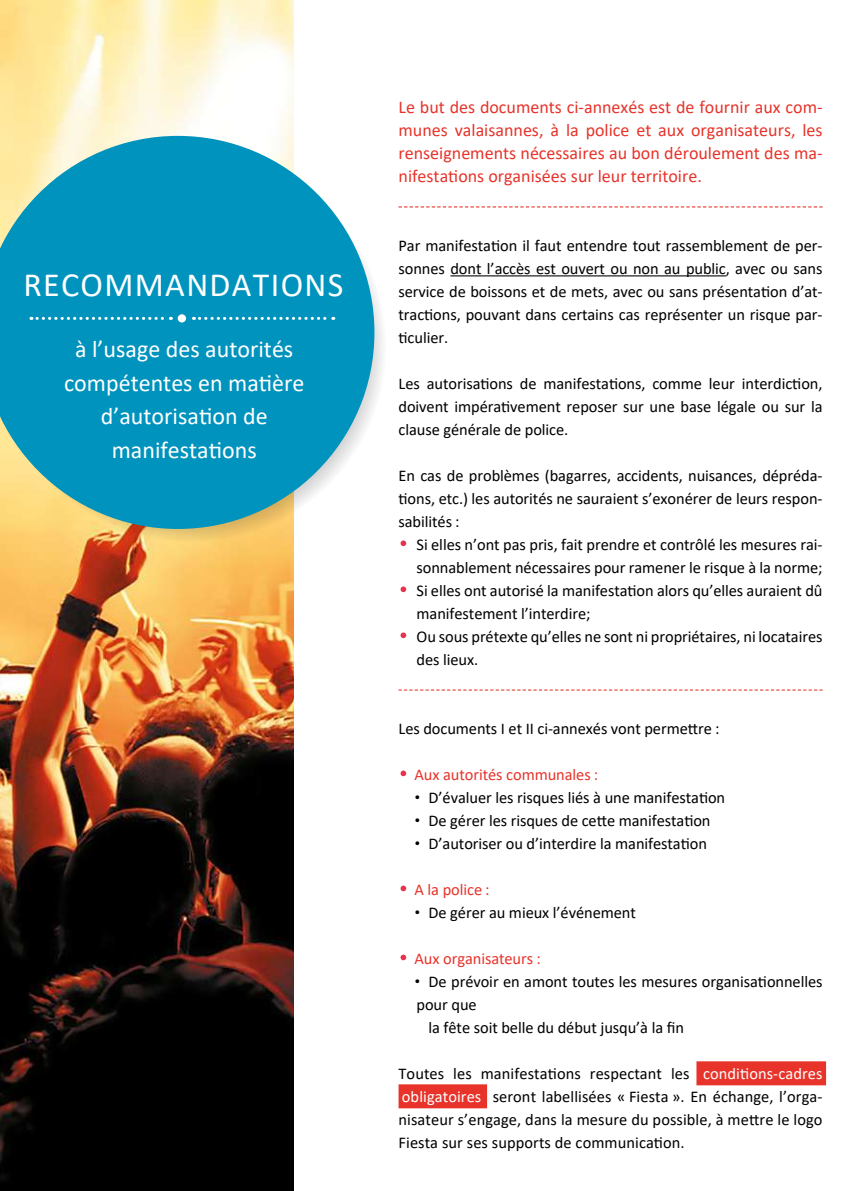
<style>
.page{position:relative;width:851px;height:1191px;background:#fff}
.page>*{position:absolute;margin:0;border:0;box-sizing:border-box;transform-origin:0 0}
.t1{font:34px "Calibri";letter-spacing:.04em;color:#fff}
.t2{font:24px/33.6px "Calibri";color:#fff;text-align:center}
.t3{font:18px/23px "Calibri";color:#e7332a;text-align:justify}
.t4{font:16.4px/23px "Calibri";letter-spacing:-.005em;color:#000;text-align:justify}
.t5{font:16.4px "Calibri";letter-spacing:-.005em;color:#e7332a}
.s1{font-size:12px}
.s2{color:#fff}
</style>
<div class="page">
<img style="left:0;top:0;width:293px;height:1191px">
<svg style="left:0;top:292px;width:383px;height:251px"></svg>
<svg style="left:0;top:136px;width:374px;height:393px;background:#2fa4bf"></svg>
<svg style="left:193px;top:317px;width:141px;height:3px"></svg>
<svg style="left:31px;top:317px;width:140px;height:3px"></svg>
<div style="left:178px;top:314px;width:8px;height:8px;background:#fff;border-radius:50%"></div>
<svg style="left:398px;top:206px;width:424px;height:1px"></svg>
<hr style="left:450px;top:275px;width:275px;height:1px;background:#000">
<svg style="left:398px;top:689px;width:424px;height:1px"></svg>
<div style="left:696px;top:1061px;width:129px;height:24px;background:#e7332a"></div>
<div style="left:398px;top:1084px;width:89px;height:24px;background:#e7332a"></div>
<svg style="left:400px;top:540px;width:6px;height:6px"></svg>
<svg style="left:400px;top:586px;width:6px;height:6px"></svg>
<svg style="left:400px;top:632px;width:6px;height:6px"></svg>
<svg style="left:400px;top:770px;width:6px;height:6px"></svg>
<svg style="left:400px;top:885px;width:6px;height:6px"></svg>
<svg style="left:400px;top:954px;width:6px;height:6px"></svg>
<h1 class="t1" style="left:23px;top:261px;width:321px">RECOMMANDATIONS</h1>
<h2 class="t2" style="left:64px;top:332px;width:242px">à l’usage des autorités compétentes en matière d’autorisation de manifestations</h2>
<p class="t3" style="left:398px;top:95px;width:425px">Le but des documents ci-annexés est de fournir aux com&shy;munes valaisannes, à la police et aux organisateurs, les renseignements nécessaires au bon déroulement des ma&shy;nifestations organisées sur leur territoire.</p>
<p class="t4" style="left:398px;top:234px;width:425px">Par manifestation il faut entendre tout rassemblement de per&shy;sonnes dont l’accès est ouvert ou non au public, avec ou sans service de boissons et de mets, avec ou sans présentation d’at&shy;tractions, pouvant dans certains cas représenter un risque par&shy;ticulier.</p>
<p class="t4" style="left:398px;top:372px;width:425px">Les autorisations de manifestations, comme leur interdiction, doivent impérativement reposer sur une base légale ou sur la clause générale de police.</p>
<p class="t4" style="left:398px;top:464px;width:425px">En cas de problèmes (bagarres, accidents, nuisances, dépréda&shy;tions, etc.) les autorités ne sauraient s’exonérer de leurs respon&shy;sabilités :</p>
<p class="t4" style="left:416px;top:533px;width:407px;text-align:left">Si elles n’ont pas pris, fait prendre et contrôlé les mesures rai&shy;sonnablement nécessaires pour ramener le risque à la norme; Si elles ont autorisé la manifestation alors qu’elles auraient dû manifestement l’interdire;<br>Ou sous prétexte qu’elles ne sont ni propriétaires, ni locataires des lieux.</p>
<p class="t4" style="left:398px;top:717px;width:322px">Les documents I et II ci-annexés vont permettre :</p>
<p class="t5" style="left:414px;top:763px;width:185px">Aux autorités communales :</p>
<p class="t4" style="left:414px;top:786px;width:312px"><span class="s1">•</span> D’évaluer les risques liés à une manifestation</p>
<p class="t4" style="left:414px;top:809px;width:297px"><span class="s1">•</span> De gérer les risques de cette manifestation</p>
<p class="t4" style="left:414px;top:832px;width:294px"><span class="s1">•</span> D’autoriser ou d’interdire la manifestation</p>
<p class="t5" style="left:414px;top:878px;width:77px">A la police :</p>
<p class="t4" style="left:414px;top:901px;width:223px"><span class="s1">•</span> De gérer au mieux l’événement</p>
<p class="t5" style="left:414px;top:947px;width:128px">Aux organisateurs :</p>
<p class="t4" style="left:414px;top:970px;width:409px"><span class="s1">•</span> De prévoir en amont toutes les mesures organisationnelles</p>
<p class="t4" style="left:416px;top:993px;width:62px">pour que</p>
<p class="t4" style="left:428px;top:1016px;width:257px">la fête soit belle du début jusqu’à la fin</p>
<p class="t4" style="left:398px;top:1062px;width:425px">Toutes les manifestations respectant les <span class="s2">conditions-cadres obligatoires</span> seront labellisées « Fiesta ». En échange, l’orga&shy;nisateur s’engage, dans la mesure du possible, à mettre le logo Fiesta sur ses supports de communication.</p>
</div>
